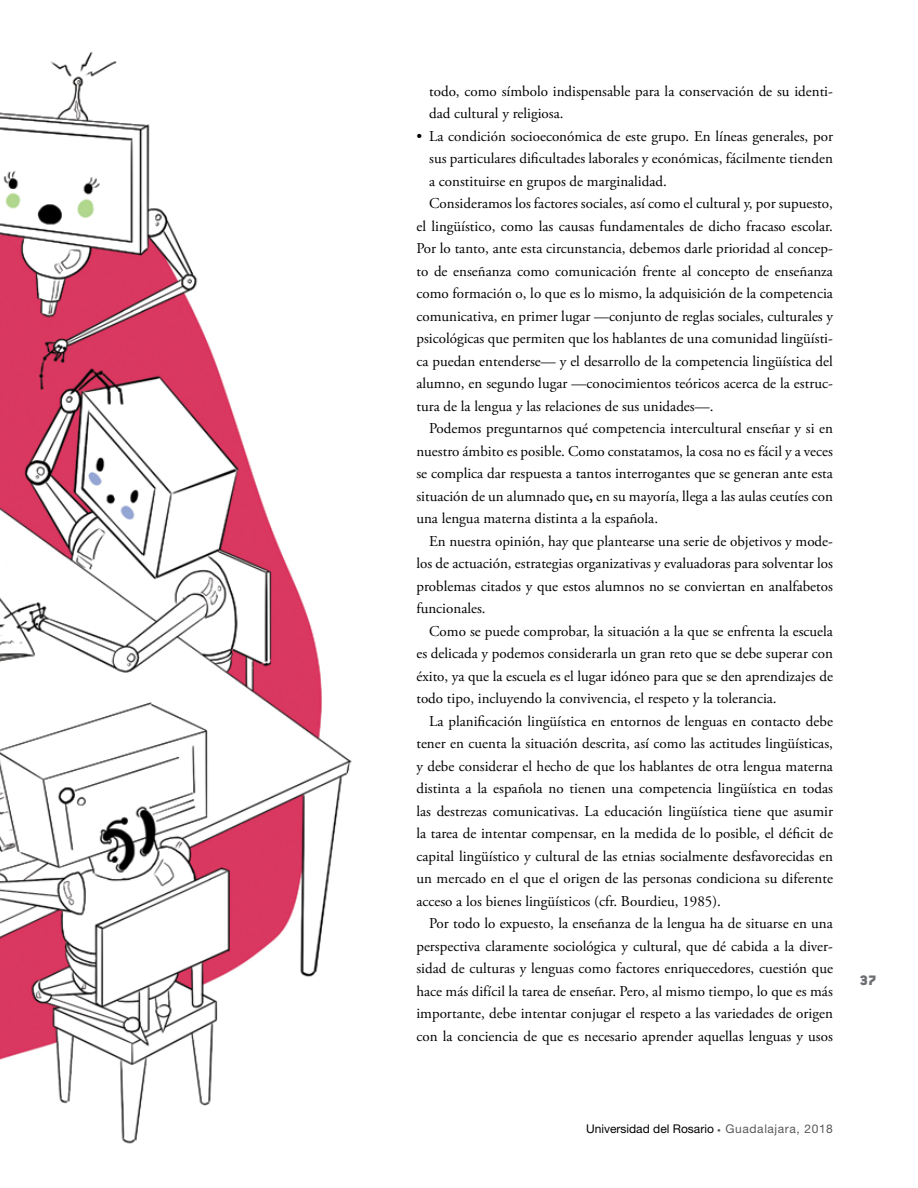
<style>
.page{position:relative;width:918px;height:1188px;background:#fff}
.page>*{position:absolute;margin:0;border:0;box-sizing:border-box;transform-origin:0 0}
.t1{font:15px/22.5px "Adobe Garamond Pro";color:#000}
.t2{font:900 15px "Conduit ITC Std";color:#6d6e71}
.t3{font:12px "Helvetica Neue LT Std";color:#000}
.s1{font-weight:700}
.s2{font-family:"Bailey Sans ITCTT Bold";color:#58595b}
.s3{color:#58595b}
</style>
<div class="page">
<img style="left:0;top:51px;width:352px;height:1093px">
<p class="t1" style="left:429px;top:80px;width:405px">todo, como símbolo indispensable para la conservación de su identi&shy;dad cultural y religiosa.</p>
<p class="t1" style="left:416px;top:125px;width:418px">• La condición socioeconómica de este grupo. En líneas generales, por</p>
<p class="t1" style="left:429px;top:148px;width:405px">sus particulares dificultades laborales y económicas, fácilmente tienden</p>
<p class="t1" style="left:429px;top:170px;width:239px">a constituirse en grupos de marginalidad.</p>
<p class="t1" style="left:429px;top:193px;width:405px">Consideramos los factores sociales, así como el cultural y, por supuesto,</p>
<p class="t1" style="left:416px;top:215px;width:418px">el lingüístico, como las causas fundamentales de dicho fracaso escolar.</p>
<p class="t1" style="left:416px;top:238px;width:418px">Por lo tanto, ante esta circunstancia, debemos darle prioridad al concep-</p>
<p class="t1" style="left:416px;top:260px;width:418px">to de enseñanza como comunicación frente al concepto de enseñanza</p>
<p class="t1" style="left:416px;top:283px;width:418px">como formación o, lo que es lo mismo, la adquisición de la competencia</p>
<p class="t1" style="left:416px;top:305px;width:418px">comunicativa, en primer lugar —conjunto de reglas sociales, culturales y</p>
<p class="t1" style="left:416px;top:328px;width:418px">psicológicas que permiten que los hablantes de una comunidad lingüísti-</p>
<p class="t1" style="left:416px;top:350px;width:418px">ca puedan entenderse— y el desarrollo de la competencia lingüística del</p>
<p class="t1" style="left:416px;top:373px;width:418px">alumno, en segundo lugar —conocimientos teóricos acerca de la estruc-</p>
<p class="t1" style="left:416px;top:395px;width:299px">tura de la lengua y las relaciones de sus unidades—.</p>
<p class="t1" style="left:429px;top:418px;width:405px">Podemos preguntarnos qué competencia intercultural enseñar y si en</p>
<p class="t1" style="left:416px;top:440px;width:418px">nuestro ámbito es posible. Como constatamos, la cosa no es fácil y a veces</p>
<p class="t1" style="left:416px;top:463px;width:418px">se complica dar respuesta a tantos interrogantes que se generan ante esta</p>
<p class="t1" style="left:416px;top:485px;width:418px">situación de un alumnado que<span class="s1">,</span> en su mayoría, llega a las aulas ceutíes con</p>
<p class="t1" style="left:416px;top:508px;width:243px">una lengua materna distinta a la española.</p>
<p class="t1" style="left:429px;top:530px;width:405px">En nuestra opinión, hay que plantearse una serie de objetivos y mode-</p>
<p class="t1" style="left:416px;top:553px;width:418px">los de actuación, estrategias organizativas y evaluadoras para solventar los</p>
<p class="t1" style="left:416px;top:575px;width:418px">problemas citados y que estos alumnos no se conviertan en analfabetos</p>
<p class="t1" style="left:416px;top:598px;width:71px">funcionales.</p>
<p class="t1" style="left:429px;top:620px;width:405px">Como se puede comprobar, la situación a la que se enfrenta la escuela</p>
<p class="t1" style="left:416px;top:643px;width:418px">es delicada y podemos considerarla un gran reto que se debe superar con</p>
<p class="t1" style="left:416px;top:665px;width:418px">éxito, ya que la escuela es el lugar idóneo para que se den aprendizajes de</p>
<p class="t1" style="left:416px;top:688px;width:362px">todo tipo, incluyendo la convivencia, el respeto y la tolerancia.</p>
<p class="t1" style="left:429px;top:710px;width:405px">La planificación lingüística en entornos de lenguas en contacto debe</p>
<p class="t1" style="left:416px;top:733px;width:418px">tener en cuenta la situación descrita, así como las actitudes lingüísticas,</p>
<p class="t1" style="left:416px;top:755px;width:418px">y debe considerar el hecho de que los hablantes de otra lengua materna</p>
<p class="t1" style="left:416px;top:778px;width:418px">distinta a la española no tienen una competencia lingüística en todas</p>
<p class="t1" style="left:416px;top:800px;width:418px">las destrezas comunicativas. La educación lingüística tiene que asumir</p>
<p class="t1" style="left:416px;top:823px;width:418px">la tarea de intentar compensar, en la medida de lo posible, el déficit de</p>
<p class="t1" style="left:416px;top:845px;width:418px">capital lingüístico y cultural de las etnias socialmente desfavorecidas en</p>
<p class="t1" style="left:416px;top:868px;width:418px">un mercado en el que el origen de las personas condiciona su diferente</p>
<p class="t1" style="left:416px;top:890px;width:306px">acceso a los bienes lingüísticos (cfr. Bourdieu, 1985).</p>
<p class="t1" style="left:429px;top:913px;width:405px">Por todo lo expuesto, la enseñanza de la lengua ha de situarse en una</p>
<p class="t1" style="left:416px;top:935px;width:418px">perspectiva claramente sociológica y cultural, que dé cabida a la diver-</p>
<p class="t1" style="left:416px;top:958px;width:418px">sidad de culturas y lenguas como factores enriquecedores, cuestión que</p>
<p class="t1" style="left:416px;top:980px;width:418px">hace más difícil la tarea de enseñar. Pero, al mismo tiempo, lo que es más</p>
<p class="t1" style="left:416px;top:1003px;width:418px">importante, debe intentar conjugar el respeto a las variedades de origen</p>
<p class="t1" style="left:416px;top:1025px;width:418px">con la conciencia de que es necesario aprender aquellas lenguas y usos</p>
<p class="t2" style="left:860px;top:972px;width:18px">37</p>
<p class="t3" style="left:586px;top:1121px;width:248px">Universidad del Rosario <span class="s2">•</span> <span class="s3">Guadalajara, 2018</span></p>
</div>
